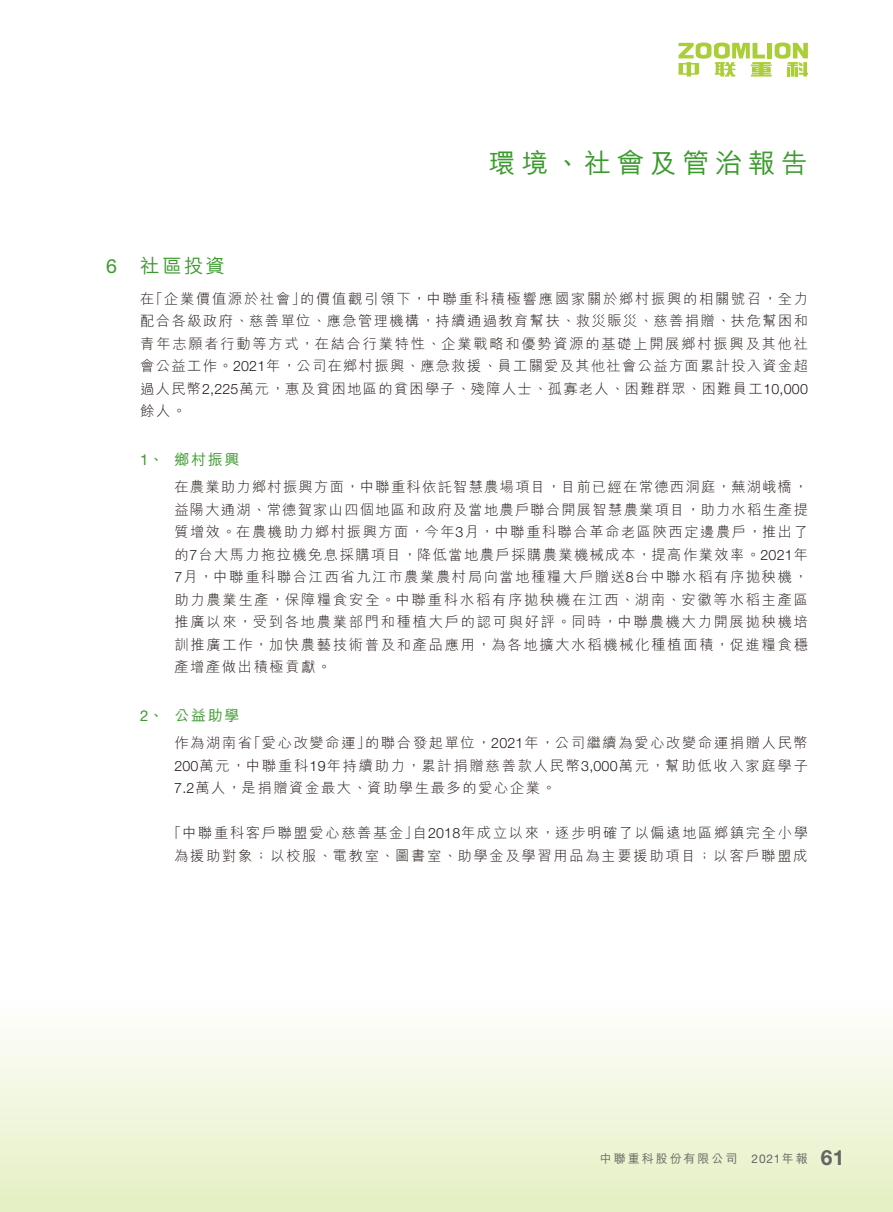
<style>
.page{position:relative;width:893px;height:1212px;background:#fff}
.page>*{position:absolute;margin:0;border:0;box-sizing:border-box;transform-origin:0 0}
.t1{font:500 27px "M Hei HK";letter-spacing:.215em;color:#3b9a2d}
.t2{font:500 19.5px "M Hei HK";color:#3b9a2d}
.t3{font:500 15px "M Hei HK";letter-spacing:.115em;color:#3b9a2d}
.t4{font:300 14.25px/22.5px "M Hei HK";letter-spacing:.115em;color:#231916;text-align:justify}
.t5{font:500 12px "M Hei HK";letter-spacing:.165em;color:#666565}
.s1{font-family:"Helvetica Neue";font-weight:400}
.s2{font-family:"Helvetica Neue"}
.s3{font-family:"Helvetica Neue";font-weight:700;font-size:21px}
</style>
<div class="page">
<div style="left:0;top:946px;width:893px;height:266px;background:linear-gradient(to bottom,#fff,#e6f0c4)"></div>
<svg style="left:678px;top:43px;width:130px;height:34px"></svg>
<h1 class="t1" style="left:489px;top:143px;width:321px">環境、社會及管治報告</h1>
<h2 class="t2" style="left:106px;top:251px;width:120px"><span class="s1">6</span> 社區投資</h2>
<p class="t4" style="left:140px;top:287px;width:669px">在「企業價值源於社會」的價值觀引領下，中聯重科積極響應國家關於鄉村振興的相關號召，全力配合各級政府、慈善單位、應急管理機構，持續通過教育幫扶、救災賑災、慈善捐贈、扶危幫困和青年志願者行動等方式，在結合行業特性、企業戰略和優勢資源的基礎上開展鄉村振興及其他社會公益工作。<span class="s2">2021</span>年，公司在鄉村振興、應急救援、員工關愛及其他社會公益方面累計投入資金超過人民幣<span class="s2">2,225</span>萬元，惠及貧困地區的貧困學子、殘障人士、孤寡老人、困難群眾、困難員工<span class="s2">10,000</span>餘人。</p>
<p class="t3" style="left:140px;top:449px;width:101px"><span class="s1">1</span>、 鄉村振興</p>
<p class="t4" style="left:174px;top:475px;width:635px">在農業助力鄉村振興方面，中聯重科依託智慧農場項目，目前已經在常德西洞庭，蕪湖峨橋，益陽大通湖、常德賀家山四個地區和政府及當地農戶聯合開展智慧農業項目，助力水稻生產提質增效。在農機助力鄉村振興方面，今年<span class="s2">3</span>月，中聯重科聯合革命老區陝西定邊農戶，推出了的<span class="s2">7</span>台大馬力拖拉機免息採購項目，降低當地農戶採購農業機械成本，提高作業效率。<span class="s2">2021</span>年<span class="s2">7</span>月，中聯重科聯合江西省九江市農業農村局向當地種糧大戶贈送<span class="s2">8</span>台中聯水稻有序拋秧機，助力農業生產，保障糧食安全。中聯重科水稻有序拋秧機在江西、湖南、安徽等水稻主產區推廣以來，受到各地農業部門和種植大戶的認可與好評。同時，中聯農機大力開展拋秧機培訓推廣工作，加快農藝技術普及和產品應用，為各地擴大水稻機械化種植面積，促進糧食穩產增產做出積極貢獻。</p>
<p class="t3" style="left:140px;top:705px;width:101px"><span class="s1">2</span>、 公益助學</p>
<p class="t4" style="left:174px;top:731px;width:635px">作為湖南省「愛心改變命運」的聯合發起單位，<span class="s2">2021</span>年，公司繼續為愛心改變命運捐贈人民幣<span class="s2">200</span>萬元，中聯重科<span class="s2">19</span>年持續助力，累計捐贈慈善款人民幣<span class="s2">3,000</span>萬元，幫助低收入家庭學子<span class="s2">7.2</span>萬人，是捐贈資金最大、資助學生最多的愛心企業。</p>
<p class="t4" style="left:167px;top:821px;width:642px;text-align:center">「中聯重科客戶聯盟愛心慈善基金」自<span class="s2">2018</span>年成立以來，逐步明確了以偏遠地區鄉鎮完全小學為援助對象；以校服、電教室、圖書室、助學金及學習用品為主要援助項目；以客戶聯盟成</p>
<p class="t5" style="left:600px;top:1150px;width:246px">中聯重科股份有限公司 <span class="s1">2021</span>年報 <span class="s3">61</span></p>
</div>
